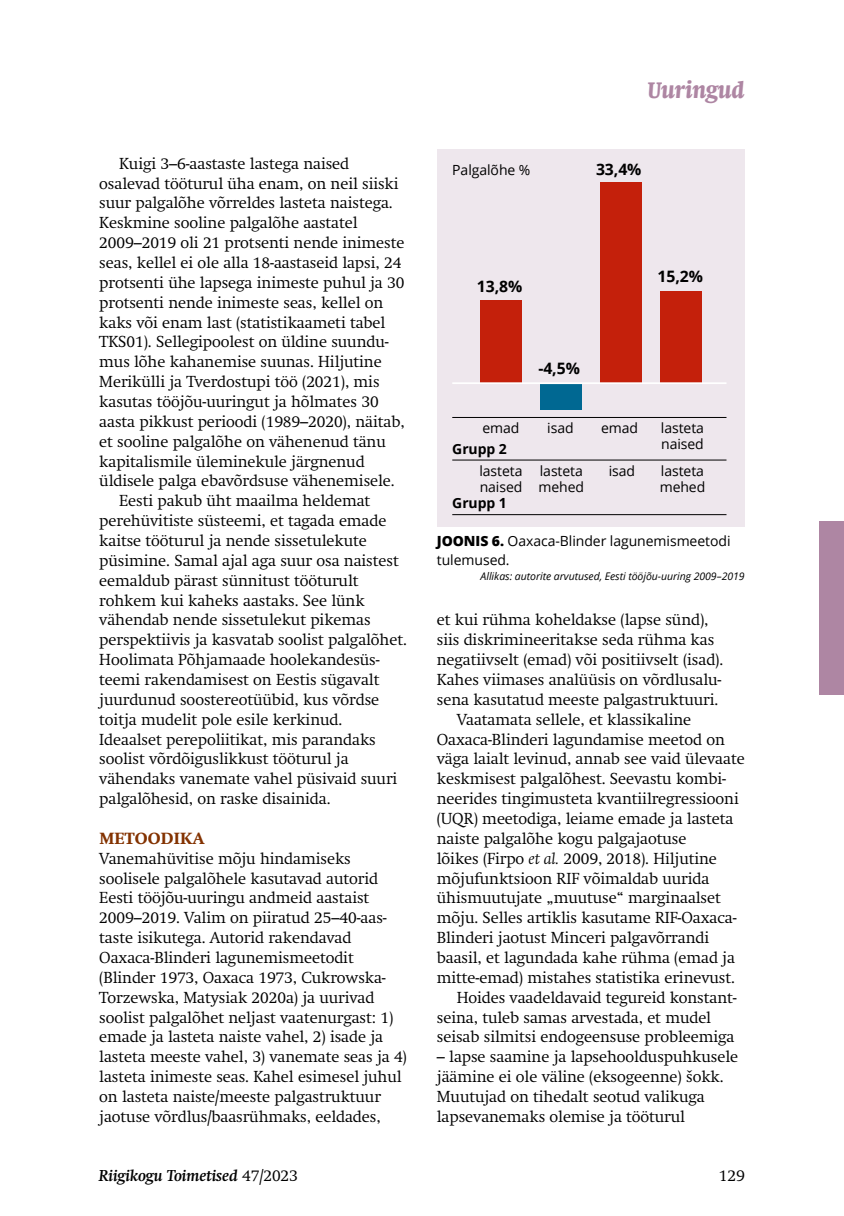
<style>
.page{position:relative;width:844px;height:1216px;background:#fff}
.page>*{position:absolute;margin:0;border:0;box-sizing:border-box;transform-origin:0 0}
.t1{font:italic 700 condensed 24.5px "Swift";letter-spacing:-.005em;color:#ae86a3}
.t2{font:300 15.75px/19.8px "Swift";letter-spacing:-.005em;color:#000}
.t3{font:italic 700 15.75px "Swift";letter-spacing:-.005em;color:#000}
.t4{font:700 15.75px "Open Sans";color:#000}
.t5{font:800 15.75px "Swift";letter-spacing:.01em;color:#833200}
.t6{font:14px/15.8px "Open Sans";letter-spacing:-.005em;color:#000}
.t7{font:700 14px "Open Sans";letter-spacing:-.005em;color:#000}
.t8{font:italic 10.5px "Open Sans";letter-spacing:-.005em;color:#000}
.s1{font-weight:800}
.s2{font-style:italic}
.s3{font-weight:300;font-style:normal}
</style>
<div class="page">
<div style="left:437px;top:149px;width:307px;height:377px;background:#eee7ed"></div>
<div style="left:659px;top:291px;width:42px;height:92px;background:#c4200b"></div>
<div style="left:600px;top:182px;width:41px;height:201px;background:#c4200b"></div>
<div style="left:540px;top:383px;width:41px;height:27px;background:#006892"></div>
<div style="left:480px;top:300px;width:41px;height:83px;background:#c4200b"></div>
<hr style="left:452px;top:417px;width:274px;height:1px;background:#000">
<hr style="left:452px;top:459px;width:274px;height:1px;background:#000">
<hr style="left:452px;top:514px;width:274px;height:1px;background:#000">
<hr style="left:452px;top:382px;width:274px;height:2px;background:#fff">
<div style="left:819px;top:521px;width:24px;height:173px;background:#ae86a3"></div>
<p class="t2" style="left:119px;top:153px;width:231px">Kuigi 3–6-aastaste lastega naised</p>
<p class="t2" style="left:99px;top:173px;width:301px">osalevad tööturul üha enam, on neil siiski</p>
<p class="t2" style="left:99px;top:193px;width:295px">suur palgalõhe võrreldes lasteta naistega.</p>
<p class="t2" style="left:99px;top:213px;width:260px">Keskmine sooline palgalõhe aastatel</p>
<p class="t2" style="left:99px;top:233px;width:306px">2009–2019 oli 21 protsenti nende inimeste</p>
<p class="t2" style="left:99px;top:253px;width:303px">seas, kellel ei ole alla 18-aastaseid lapsi, 24</p>
<p class="t2" style="left:99px;top:273px;width:306px">protsenti ühe lapsega inimeste puhul ja 30</p>
<p class="t2" style="left:99px;top:292px;width:285px">protsenti nende inimeste seas, kellel on</p>
<p class="t2" style="left:99px;top:312px;width:287px">kaks või enam last (statistikaameti tabel</p>
<p class="t2" style="left:99px;top:332px;width:291px">TKS01). Sellegipoolest on üldine suundu-</p>
<p class="t2" style="left:99px;top:352px;width:284px">mus lõhe kahanemise suunas. Hiljutine</p>
<p class="t2" style="left:99px;top:372px;width:282px">Merikülli ja Tverdostupi töö (2021), mis</p>
<p class="t2" style="left:99px;top:392px;width:281px">kasutas tööjõu-uuringut ja hõlmates 30</p>
<p class="t2" style="left:99px;top:411px;width:307px">aasta pikkust perioodi (1989–2020), näitab,</p>
<p class="t2" style="left:99px;top:431px;width:288px">et sooline palgalõhe on vähenenud tänu</p>
<p class="t2" style="left:99px;top:451px;width:267px">kapitalismile üleminekule järgnenud</p>
<p class="t2" style="left:99px;top:471px;width:297px">üldisele palga ebavõrdsuse vähenemisele.</p>
<p class="t2" style="left:119px;top:491px;width:253px">Eesti pakub üht maailma heldemat</p>
<p class="t2" style="left:99px;top:511px;width:288px">perehüvitiste süsteemi, et tagada emade</p>
<p class="t2" style="left:99px;top:530px;width:269px">kaitse tööturul ja nende sissetulekute</p>
<p class="t2" style="left:99px;top:550px;width:301px">püsimine. Samal ajal aga suur osa naistest</p>
<p class="t2" style="left:99px;top:570px;width:261px">eemaldub pärast sünnitust tööturult</p>
<p class="t2" style="left:99px;top:590px;width:267px">rohkem kui kaheks aastaks. See lünk</p>
<p class="t2" style="left:99px;top:610px;width:273px">vähendab nende sissetulekut pikemas</p>
<p class="t2" style="left:99px;top:630px;width:309px">perspektiivis ja kasvatab soolist palgalõhet.</p>
<p class="t2" style="left:99px;top:650px;width:282px">Hoolimata Põhjamaade hoolekandesüs-</p>
<p class="t2" style="left:99px;top:669px;width:281px">teemi rakendamisest on Eestis sügavalt</p>
<p class="t2" style="left:99px;top:689px;width:281px">juurdunud soostereotüübid, kus võrdse</p>
<p class="t2" style="left:99px;top:709px;width:244px">toitja mudelit pole esile kerkinud.</p>
<p class="t2" style="left:99px;top:729px;width:278px">Ideaalset perepoliitikat, mis parandaks</p>
<p class="t2" style="left:99px;top:749px;width:251px">soolist võrdõiguslikkust tööturul ja</p>
<p class="t2" style="left:99px;top:769px;width:299px">vähendaks vanemate vahel püsivaid suuri</p>
<p class="t2" style="left:99px;top:788px;width:233px">palgalõhesid, on raske disainida.</p>
<p class="t5" style="left:99px;top:828px;width:107px">METOODIKA</p>
<p class="t2" style="left:99px;top:848px;width:309px">Vanemahüvitise mõju hindamiseks soolisele palgalõhele kasutavad autorid Eesti tööjõu-uuringu andmeid aastaist 2009–2019. Valim on piiratud 25–40-aas&shy;taste isikutega. Autorid rakendavad Oaxaca-Blinderi lagunemismeetodit (Blinder 1973, Oaxaca 1973, Cukrowska-Torzewska, Matysiak 2020a) ja uurivad soolist palgalõhet neljast vaatenurgast: 1) emade ja lasteta naiste vahel, 2) isade ja lasteta meeste vahel, 3) vanemate seas ja 4) lasteta inimeste seas. Kahel esimesel juhul on lasteta naiste/meeste palgastruktuur jaotuse võrdlus/baasrühmaks, eeldades,</p>
<p class="t6" style="left:452px;top:161px;width:80px">Palgalõhe %</p>
<h1 class="t1" style="left:647px;top:76px;width:98px">Uuringud</h1>
<p class="t4" style="left:596px;top:159px;width:47px">33,4%</p>
<p class="t4" style="left:476px;top:275px;width:47px">13,8%</p>
<p class="t4" style="left:657px;top:265px;width:47px">15,2%</p>
<p class="t4" style="left:538px;top:357px;width:43px">-4,5%</p>
<p class="t6" style="left:482px;top:420px;width:39px">emad</p>
<p class="t7" style="left:452px;top:439px;width:56px">Grupp 2</p>
<p class="t6" style="left:479px;top:463px;width:45px">lasteta naised</p>
<p class="t7" style="left:452px;top:493px;width:56px">Grupp 1</p>
<p class="t6" style="left:547px;top:420px;width:28px">isad</p>
<p class="t6" style="left:538px;top:463px;width:47px">lasteta mehed</p>
<p class="t6" style="left:601px;top:420px;width:39px">emad</p>
<p class="t6" style="left:660px;top:420px;width:45px">lasteta naised</p>
<p class="t6" style="left:659px;top:463px;width:47px">lasteta mehed</p>
<p class="t6" style="left:608px;top:463px;width:28px">isad</p>
<p class="t6" style="left:437px;top:530px;width:295px;line-height:19.8px"><span class="s1">JOONIS 6.</span> Oaxaca-Blinder lagunemismeetodi tulemused.</p>
<p class="t8" style="left:480px;top:568px;width:265px">Allikas: autorite arvutused, Eesti tööjõu-uuring 2009–2019</p>
<p class="t2" style="left:437px;top:610px;width:273px">et kui rühma koheldakse (lapse sünd),</p>
<p class="t2" style="left:437px;top:630px;width:279px">siis diskrimineeritakse seda rühma kas</p>
<p class="t2" style="left:437px;top:650px;width:288px">negatiivselt (emad) või positiivselt (isad).</p>
<p class="t2" style="left:437px;top:669px;width:286px">Kahes viimases analüüsis on võrdlusalu-</p>
<p class="t2" style="left:437px;top:689px;width:283px">sena kasutatud meeste palgastruktuuri.</p>
<p class="t2" style="left:456px;top:709px;width:236px">Vaatamata sellele, et klassikaline</p>
<p class="t2" style="left:437px;top:729px;width:289px">Oaxaca-Blinderi lagundamise meetod on</p>
<p class="t2" style="left:437px;top:749px;width:309px">väga laialt levinud, annab see vaid ülevaate</p>
<p class="t2" style="left:437px;top:769px;width:291px">keskmisest palgalõhest. Seevastu kombi-</p>
<p class="t2" style="left:437px;top:789px;width:303px">neerides tingimusteta kvantiilregressiooni</p>
<p class="t2" style="left:437px;top:808px;width:298px">(UQR) meetodiga, leiame emade ja lasteta</p>
<p class="t2" style="left:437px;top:828px;width:251px">naiste palgalõhe kogu palgajaotuse</p>
<p class="t2" style="left:437px;top:848px;width:281px">lõikes (Firpo <span class="s2">et al.</span> 2009, 2018). Hiljutine</p>
<p class="t2" style="left:437px;top:868px;width:274px">mõjufunktsioon RIF võimaldab uurida</p>
<p class="t2" style="left:437px;top:888px;width:285px">ühismuutujate „muutuse“ marginaalset</p>
<p class="t2" style="left:437px;top:908px;width:301px">mõju. Selles artiklis kasutame RIF-Oaxaca-</p>
<p class="t2" style="left:437px;top:927px;width:274px">Blinderi jaotust Minceri palgavõrrandi</p>
<p class="t2" style="left:437px;top:947px;width:299px">baasil, et lagundada kahe rühma (emad ja</p>
<p class="t2" style="left:437px;top:967px;width:299px">mitte-emad) mistahes statistika erinevust.</p>
<p class="t2" style="left:456px;top:987px;width:281px">Hoides vaadeldavaid tegureid konstant-</p>
<p class="t2" style="left:437px;top:1007px;width:276px">seina, tuleb samas arvestada, et mudel</p>
<p class="t2" style="left:437px;top:1027px;width:299px">seisab silmitsi endogeensuse probleemiga</p>
<p class="t2" style="left:437px;top:1047px;width:303px">– lapse saamine ja lapsehoolduspuhkusele jäämine ei ole väline (eksogeenne) šokk.<br>Muutujad on tihedalt seotud valikuga lapsevanemaks olemise ja tööturul</p>
<p class="t3" style="left:99px;top:1166px;width:200px">Riigikogu Toimetised <span class="s3">47/2023</span></p>
<p class="t2" style="left:718px;top:1165px;width:27px">129</p>
</div>
